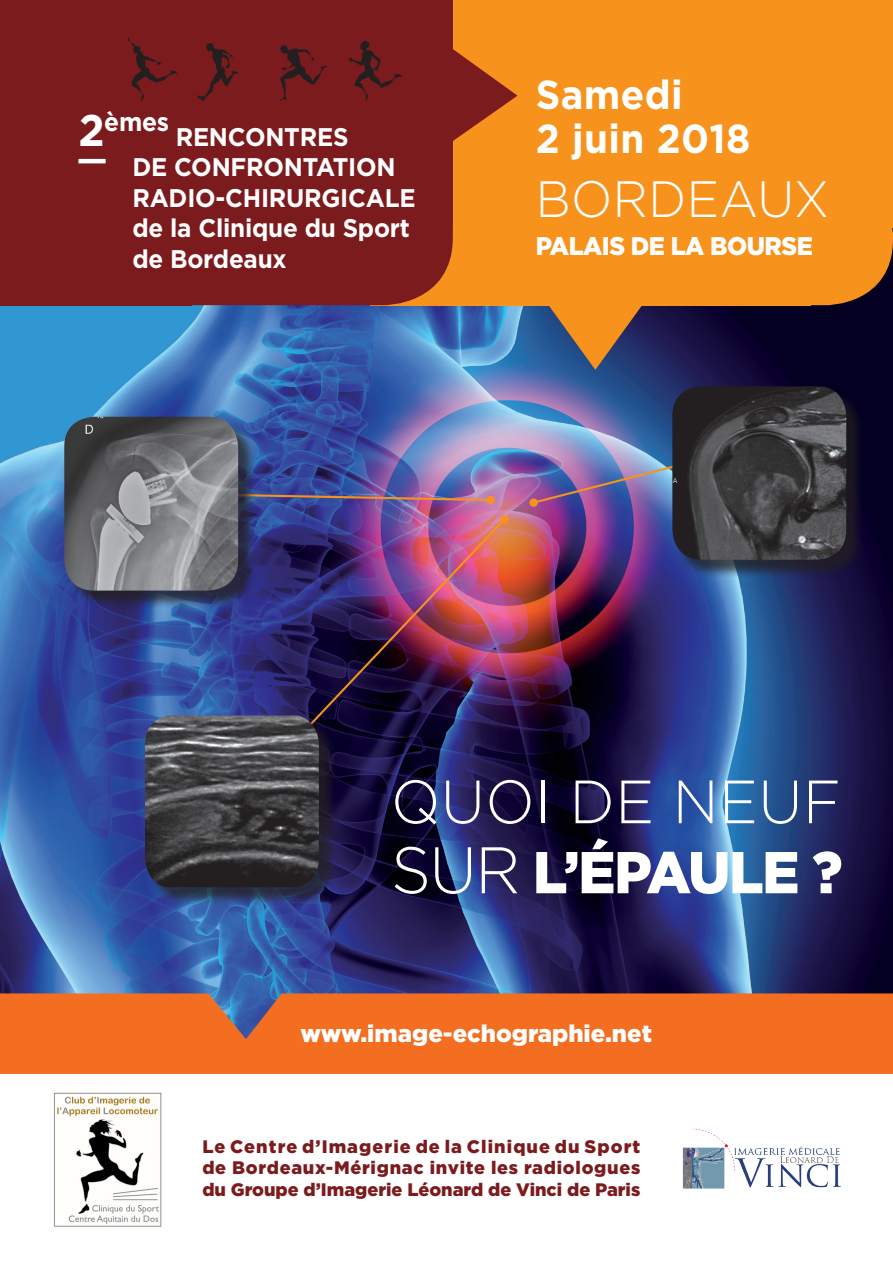
<style>
.page{position:relative;width:893px;height:1263px;background:#fff}
.page>*{position:absolute;margin:0;border:0;box-sizing:border-box;transform-origin:0 0}
.t1{font:300 60.9px "Gotham";letter-spacing:.01em;color:#fff;scale:.95 1}
.t2{font:900 58.95px "Gotham";letter-spacing:-.025em;color:#fff;scale:.95 1}
.t3{font:300 51px "Gotham";letter-spacing:.01em;color:#fff;scale:.95 1}
.t4{font:700 40.5px/44.2px "Gotham";letter-spacing:.01em;color:#fff;scale:.95 1}
.t5{font:700 25.8px "Gotham";color:#fff;scale:.95 1}
.t6{font:700 25.5px/30.6px "Gotham";letter-spacing:-.01em;color:#fff;scale:.95 1}
.t7{font:900 25.5px "Gotham";letter-spacing:-.02em;color:#fff;scale:.95 1}
.t8{font:900 24px "Gotham";color:#fff}
.t9{font:900 18.15px/21.8px "Gotham";color:#7c1b1d;text-align:justify}
.s1{font-size:44.25px}
.s2{font-weight:300;font-size:65.7px}
</style>
<div class="page">
<img style="left:0;top:247px;width:893px;height:746px">
<img style="left:257px;top:492px;width:238px;height:13px">
<div style="left:67px;top:419px;width:190px;height:190px;background:#231f20;opacity:.75"></div>
<img style="left:64px;top:417px;width:174px;height:174px">
<img style="left:529px;top:463px;width:143px;height:44px">
<img style="left:272px;top:516px;width:235px;height:249px">
<svg style="left:500px;top:514px;width:9px;height:10px"></svg>
<div style="left:147px;top:718px;width:190px;height:188px;background:#231f20;opacity:.75"></div>
<img style="left:145px;top:715px;width:174px;height:172px">
<div style="left:675px;top:389px;width:190px;height:189px;background:#231f20;opacity:.75"></div>
<img style="left:672px;top:386px;width:174px;height:174px">
<img style="left:682px;top:1128px;width:159px;height:61px">
<img style="left:54px;top:1092px;width:107px;height:135px">
<div style="left:0;top:993px;width:893px;height:81px;background:#f36e21"></div>
<div style="left:489px;top:169px;width:404px;height:136px;background:#f7931d;border-radius:66px"></div>
<div style="left:370px;top:0;width:440px;height:305px;background:#f7931d"></div>
<svg style="left:549px;top:305px;width:93px;height:65px;background:#8d6a4c"></svg>
<div style="left:801px;top:0;width:92px;height:227px;background:#f7931d"></div>
<div style="left:88px;top:0;width:365px;height:223px;background:#7c1b1d"></div>
<div style="left:78px;top:142px;width:375px;height:163px;background:#7c1b1d;border-radius:68px"></div>
<div style="left:0;top:0;width:191px;height:305px;background:#7c1b1d"></div>
<svg style="left:453px;top:49px;width:64px;height:92px"></svg>
<svg style="left:128px;top:37px;width:49px;height:64px"></svg>
<svg style="left:348px;top:41px;width:54px;height:60px"></svg>
<svg style="left:197px;top:43px;width:41px;height:58px"></svg>
<svg style="left:279px;top:45px;width:49px;height:56px"></svg>
<hr style="left:78px;top:159px;width:28px;height:4px;background:#fff">
<h3 class="t5" style="left:78px;top:107px;width:97px"><span class="s1">2</span>èmes</h3>
<h3 class="t6" style="left:132px;top:121px;width:300px;text-indent:43px">RENCONTRES<br>DE CONFRONTATION<br>RADIO-CHIRURGICALE de la Clinique du Sport de Bordeaux</h3>
<h3 class="t4" style="left:536px;top:71px;width:227px">Samedi<br>2 juin 2018</h3>
<h3 class="t3" style="left:536px;top:167px;width:310px">BORDEAUX</h3>
<h3 class="t7" style="left:536px;top:231px;width:293px">PALAIS DE LA BOURSE</h3>
<h1 class="t1" style="left:391px;top:763px;width:475px">QUOI DE NEUF</h1>
<h2 class="t2" style="left:391px;top:838px;width:477px"><span class="s2">SUR</span> L’ÉPAULE ?</h2>
<h3 class="t8" style="left:300px;top:1020px;width:353px">www.image-echographie.net</h3>
<p class="t9" style="left:202px;top:1135px;width:439px">Le Centre d’Imagerie de la Clinique du Sport de Bordeaux-Mérignac invite les radiologues du Groupe d’Imagerie Léonard de Vinci de Paris</p>
</div>
